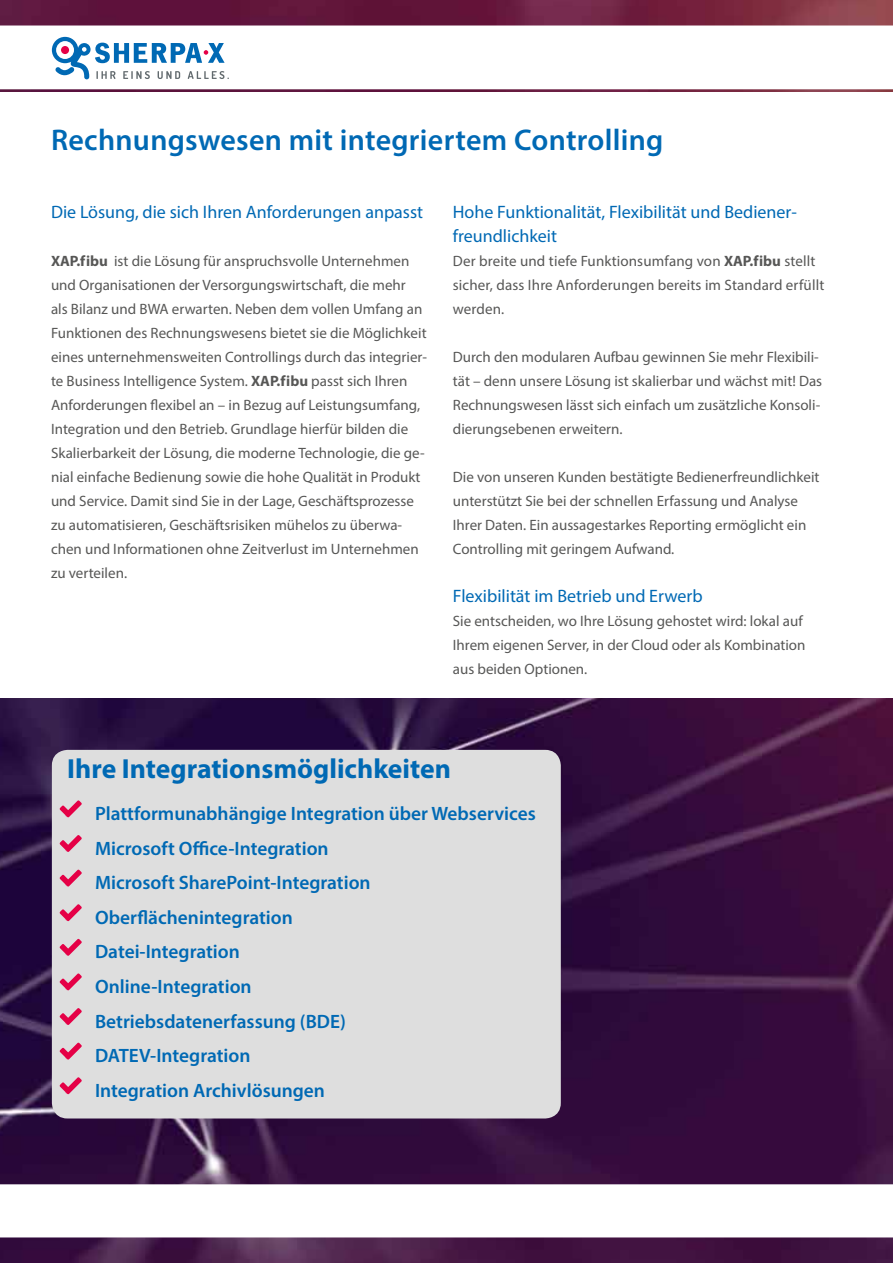
<style>
.page{position:relative;width:893px;height:1263px;background:#fff}
.page>*{position:absolute;margin:0;border:0;box-sizing:border-box;transform-origin:0 0}
.t1{font:600 30px "Myriad Pro";letter-spacing:.01em;color:#0069b4}
.t2{font:700 27.75px "Myriad Pro";color:#0069b4}
.t3{font:600 19.35px/34.7px "Myriad Pro";color:#0069b4}
.t4{font:18px/24px "Myriad Pro";color:#0069b4}
.t5{font:15px/24px "Myriad Pro";color:#575756}
.s1{font-weight:700}
</style>
<div class="page">
<img style="left:0;top:0;width:893px;height:1263px">
<div style="left:0;top:92px;width:893px;height:606px;background:#fff"></div>
<svg style="left:0;top:26px;width:893px;height:63px"></svg>
<svg style="left:0;top:1184px;width:893px;height:53px"></svg>
<svg style="left:52px;top:37px;width:177px;height:42px"></svg>
<div style="left:61px;top:46px;width:8px;height:8px;background:#e50046;border-radius:50%"></div>
<div style="left:52px;top:750px;width:509px;height:368px;background:#dedede;border-radius:16px"></div>
<svg style="left:60px;top:800px;width:22px;height:17px"></svg>
<svg style="left:60px;top:835px;width:22px;height:17px"></svg>
<svg style="left:60px;top:870px;width:22px;height:16px"></svg>
<svg style="left:60px;top:904px;width:22px;height:17px"></svg>
<svg style="left:60px;top:939px;width:22px;height:17px"></svg>
<svg style="left:60px;top:973px;width:22px;height:17px"></svg>
<svg style="left:60px;top:1008px;width:22px;height:17px"></svg>
<svg style="left:60px;top:1043px;width:22px;height:16px"></svg>
<svg style="left:60px;top:1077px;width:22px;height:17px"></svg>
<h1 class="t1" style="left:51px;top:121px;width:614px">Rechnungswesen mit integriertem Controlling</h1>
<p class="t4" style="left:51px;top:199px;width:374px">Die Lösung, die sich Ihren Anforderungen anpasst</p>
<p class="t5" style="left:51px;top:248px;width:377px"><span class="s1">XAP.fibu</span> ist die Lösung für anspruchsvolle Unternehmen und Organisationen der Versorgungswirtschaft, die mehr<br>als Bilanz und BWA erwarten. Neben dem vollen Umfang an Funktionen des Rechnungswesens bietet sie die Möglichkeit eines unternehmensweiten Controllings durch das integrier&shy;te Business Intelligence System. <span class="s1">XAP.fibu</span> passt sich Ihren Anforderungen flexibel an – in Bezug auf Leistungsumfang, Integration und den Betrieb. Grundlage hierfür bilden die Skalierbarkeit der Lösung, die moderne Technologie, die ge&shy;nial einfache Bedienung sowie die hohe Qualität in Produkt und Service. Damit sind Sie in der Lage, Geschäftsprozesse zu automatisieren, Geschäftsrisiken mühelos zu überwa&shy;chen und Informationen ohne Zeitverlust im Unternehmen zu verteilen.</p>
<p class="t4" style="left:453px;top:199px;width:346px">Hohe Funktionalität, Flexibilität und Bediener&shy;freundlichkeit</p>
<p class="t5" style="left:453px;top:248px;width:373px">Der breite und tiefe Funktionsumfang von <span class="s1">XAP.fibu</span> stellt sicher, dass Ihre Anforderungen bereits im Standard erfüllt werden.</p>
<p class="t5" style="left:453px;top:344px;width:371px">Durch den modularen Aufbau gewinnen Sie mehr Flexibili&shy;tät – denn unsere Lösung ist skalierbar und wächst mit! Das Rechnungswesen lässt sich einfach um zusätzliche Konsoli&shy;dierungsebenen erweitern.</p>
<p class="t5" style="left:453px;top:464px;width:368px">Die von unseren Kunden bestätigte Bedienerfreundlichkeit unterstützt Sie bei der schnellen Erfassung und Analyse Ihrer Daten. Ein aussagestarkes Reporting ermöglicht ein Controlling mit geringem Aufwand.</p>
<p class="t4" style="left:453px;top:583px;width:251px">Flexibilität im Betrieb und Erwerb</p>
<p class="t5" style="left:453px;top:608px;width:354px">Sie entscheiden, wo Ihre Lösung gehostet wird: lokal auf<br>Ihrem eigenen Server, in der Cloud oder als Kombination aus beiden Optionen.</p>
<h2 class="t2" style="left:67px;top:751px;width:385px">Ihre Integrationsmöglichkeiten</h2>
<p class="t3" style="left:95px;top:796px;width:442px">Plattformunabhängige Integration über Webservices<br>Microsoft Office-Integration<br>Microsoft SharePoint-Integration<br>Oberflächenintegration<br>Datei-Integration<br>Online-Integration<br>Betriebsdatenerfassung (BDE)<br>DATEV-Integration<br>Integration Archivlösungen</p>
</div>
